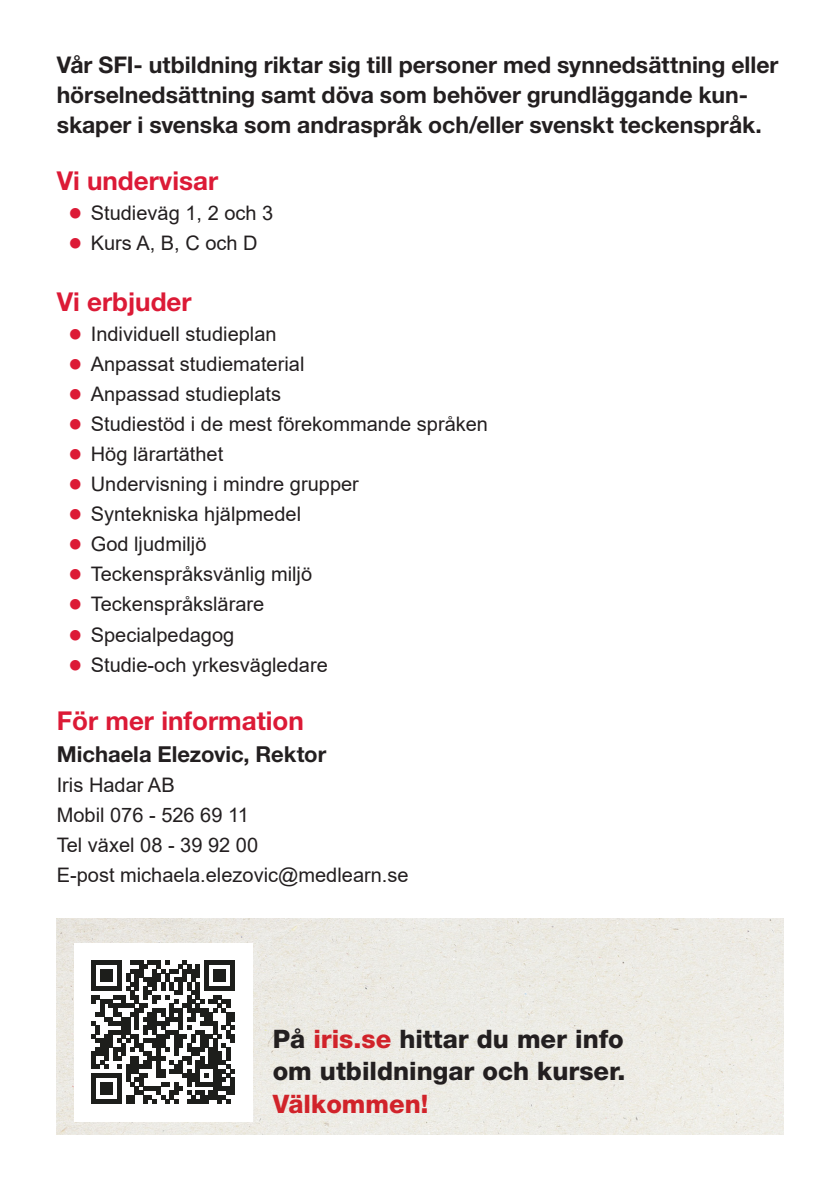
<style>
.page{position:relative;width:840px;height:1191px;background:#fff}
.page>*{position:absolute;margin:0;border:0;box-sizing:border-box;transform-origin:0 0}
.t1{font:700 26px "Helvetica Neue LT Std";color:#dc1a36}
.t2{font:800 25.4px/32.8px "Helvetica Neue LT Std";color:#231f20}
.t3{font:800 25.4px "Helvetica Neue LT Std";color:#d1232a}
.t4{font:700 23px/30px "Helvetica Neue LT Std";color:#231f20}
.t5{font:700 22px "Helvetica Neue LT Std";color:#231f20}
.t6{font:20px/30px "Arial";color:#231f20}
.s1{font-family:"Georgia";font-size:24px;color:#dc1a36}
.s2{font-style:inherit}
.s3{color:#d1232a}
</style>
<div class="page">
<img style="left:57px;top:918px;width:725px;height:216px">
<div style="left:74px;top:943px;width:178px;height:178px;background:#fff"></div>
<svg style="left:91px;top:960px;width:144px;height:143px"></svg>
<p class="t4" style="left:57px;top:49px;width:722px">Vår SFI- utbildning riktar sig till personer med synnedsättning eller hörselnedsättning samt döva som behöver grundläggande kun&shy;skaper i svenska som andraspråk och/eller svenskt teckenspråk.</p>
<h1 class="t1" style="left:57px;top:165px;width:163px">Vi undervisar</h1>
<p class="t6" style="left:68px;top:198px;width:207px"><span class="s1">●</span> Studieväg 1, 2 och 3</p>
<p class="t6" style="left:68px;top:228px;width:191px"><span class="s1">●</span> Kurs A, B, C och D</p>
<h1 class="t1" style="left:57px;top:286px;width:136px">Vi erbjuder</h1>
<p class="t6" style="left:68px;top:319px;width:210px"><span class="s1">●</span> Individuell studieplan</p>
<p class="t6" style="left:68px;top:349px;width:238px"><span class="s1">●</span> Anpassat studiematerial</p>
<p class="t6" style="left:68px;top:379px;width:214px"><span class="s1">●</span> Anpassad studieplats</p>
<p class="t6" style="left:68px;top:409px;width:421px"><span class="s1">●</span> Studiestöd i de mest förekommande språken</p>
<p class="t6" style="left:68px;top:439px;width:156px"><span class="s1">●</span> Hög lärartäthet</p>
<p class="t6" style="left:68px;top:469px;width:292px"><span class="s1">●</span> Undervisning i mindre grupper</p>
<p class="t6" style="left:68px;top:499px;width:234px"><span class="s1">●</span> Syntekniska hjälpmedel</p>
<p class="t6" style="left:68px;top:529px;width:140px"><span class="s1">●</span> God ljudmiljö</p>
<p class="t6" style="left:68px;top:559px;width:245px"><span class="s1">●</span> Teckenspråksvänlig miljö</p>
<p class="t6" style="left:68px;top:589px;width:198px"><span class="s1">●</span> Teckenspråkslärare</p>
<p class="t6" style="left:68px;top:619px;width:168px"><span class="s1">●</span> Specialpedagog</p>
<p class="t6" style="left:68px;top:649px;width:261px"><span class="s1">●</span> <span class="s2">S</span>tudie-och yrkesvägledare</p>
<h1 class="t1" style="left:57px;top:705px;width:248px">För mer information</h1>
<p class="t5" style="left:57px;top:740px;width:271px">Michaela Elezovic, Rektor</p>
<p class="t6" style="left:57px;top:770px;width:353px">Iris Hadar AB<br>Mobil 076 - 526 69 11<br>Tel växel 08 - 39 92 00<br>E-post michaela.elezovic@medlearn.se</p>
<p class="t2" style="left:272px;top:1022px;width:354px">På <span class="s3">iris.se</span> hittar du mer info om utbildningar och kurser.</p>
<p class="t3" style="left:272px;top:1089px;width:157px">Välkommen!</p>
</div>
